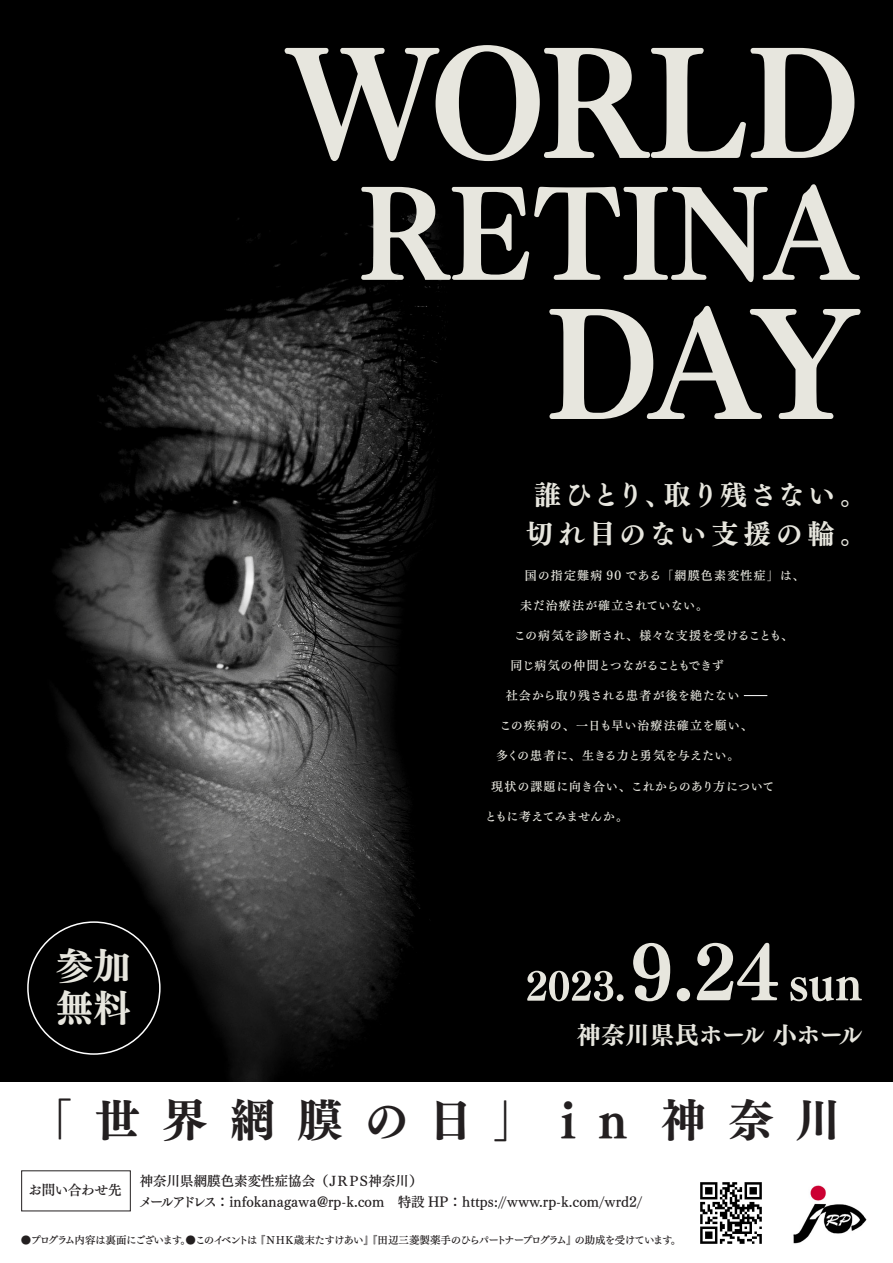
<style>
.page{position:relative;width:893px;height:1263px;background:#fff}
.page>*{position:absolute;margin:0;border:0;box-sizing:border-box;transform-origin:0 0}
.t1{font:45px "UD Mincho Pro B";letter-spacing:.5em;color:#231f20}
.t2{font:37.35px/42.2px "UD Mincho Pro B";color:#e7e6de}
.t3{font:27px/39px "UD Mincho Pro B";letter-spacing:.13em;color:#e7e6de}
.t4{font:24px "UD Mincho Pro B";letter-spacing:-.015em;color:#e7e6de}
.t5{font:13.5px/21px "UD Mincho Pro DB";color:#231f20}
.t6{font:13.5px "UD Mincho Pro DB";letter-spacing:-.02em;color:#231f20}
.t7{font:12px "UD Mincho Pro DB";letter-spacing:.03em;color:#e7e6de}
.t8{font:12px "UD Mincho Pro DB";letter-spacing:-.01em;color:#e7e6de}
.t9{font:12px "UD Mincho Pro DB";letter-spacing:.1em;color:#e7e6de}
.t10{font:12px "UD Mincho Pro DB";letter-spacing:.075em;color:#e7e6de}
.t11{font:12px "UD Mincho Pro DB";letter-spacing:.05em;color:#e7e6de}
.t12{font:10.5px "UD Mincho Pro DB";letter-spacing:-.09em;color:#231f20}
</style>
<div class="page">
<img style="left:0;top:0;width:893px;height:1081px">
<img style="left:793px;top:1185px;width:74px;height:59px">
<svg style="left:285px;top:45px;width:569px;height:116px;background:#565653"></svg>
<svg style="left:361px;top:184px;width:499px;height:98px;background:#51504e"></svg>
<svg style="left:549px;top:306px;width:311px;height:113px;background:#50504d"></svg>
<svg style="left:744px;top:695px;width:23px;height:1px"></svg>
<svg style="left:527px;top:971px;width:86px;height:30px;background:#646360"></svg>
<div style="left:617px;top:994px;width:7px;height:7px;background:#e7e6de;border-radius:50%"></div>
<svg style="left:633px;top:943px;width:37px;height:58px;background:#73726e"></svg>
<div style="left:677px;top:988px;width:13px;height:13px;background:#e7e6de;border-radius:50%"></div>
<svg style="left:697px;top:943px;width:81px;height:57px;background:#5c5b58"></svg>
<svg style="left:790px;top:977px;width:72px;height:24px;background:#6b6a66"></svg>
<img style="left:700px;top:1182px;width:62px;height:62px">
<h3 class="t3" style="left:526px;top:475px;width:342px">誰ひとり､取り残さない。切れ目のない支援の輪。</h3>
<h2 class="t2" style="left:56px;top:944px;width:76px">参加無料</h2>
<p class="t9" style="left:525px;top:566px;width:275px">国の指定難病 90 である「網膜色素変性症」は､</p>
<p class="t11" style="left:520px;top:596px;width:183px">未だ治療法が確立されていない｡</p>
<p class="t7" style="left:514px;top:626px;width:281px">この病気を診断され、様々な支援を受けることも、</p>
<p class="t8" style="left:510px;top:656px;width:215px">同じ病気の仲間とつながることもできず</p>
<p class="t7" style="left:506px;top:686px;width:261px">社会から取り残される患者が後を絶たない　　</p>
<p class="t10" style="left:500px;top:716px;width:255px">この疾病の、一日も早い治療法確立を願い、</p>
<p class="t7" style="left:496px;top:746px;width:239px">多くの患者に、生きる力と勇気を与えたい｡</p>
<p class="t7" style="left:491px;top:776px;width:285px">現状の課題に向き合い、これからのあり方について</p>
<p class="t8" style="left:485px;top:806px;width:145px">ともに考えてみませんか。</p>
<h3 class="t4" style="left:577px;top:1015px;width:287px">神奈川県民ホール 小ホール</h3>
<h1 class="t1" style="left:28px;top:1083px;width:815px">「世界網膜の日」in 神奈川</h1>
<p class="t5" style="left:139px;top:1170px;width:505px">神奈川県網膜色素変性症協会（ＪＲＰＳ神奈川）<br>メールアドレス：infokanagawa@rp-k.com　特設 HP：https://www.rp-k.com/wrd2/</p>
<p class="t6" style="left:29px;top:1180px;width:95px">お問い合わせ先</p>
<p class="t12" style="left:21px;top:1232px;width:662px">●プログラム内容は裏面にございます。●このイベントは『ＮＨＫ歳末たすけあい』『田辺三菱製薬手のひらパートナープログラム』の助成を受けています。</p>
</div>
